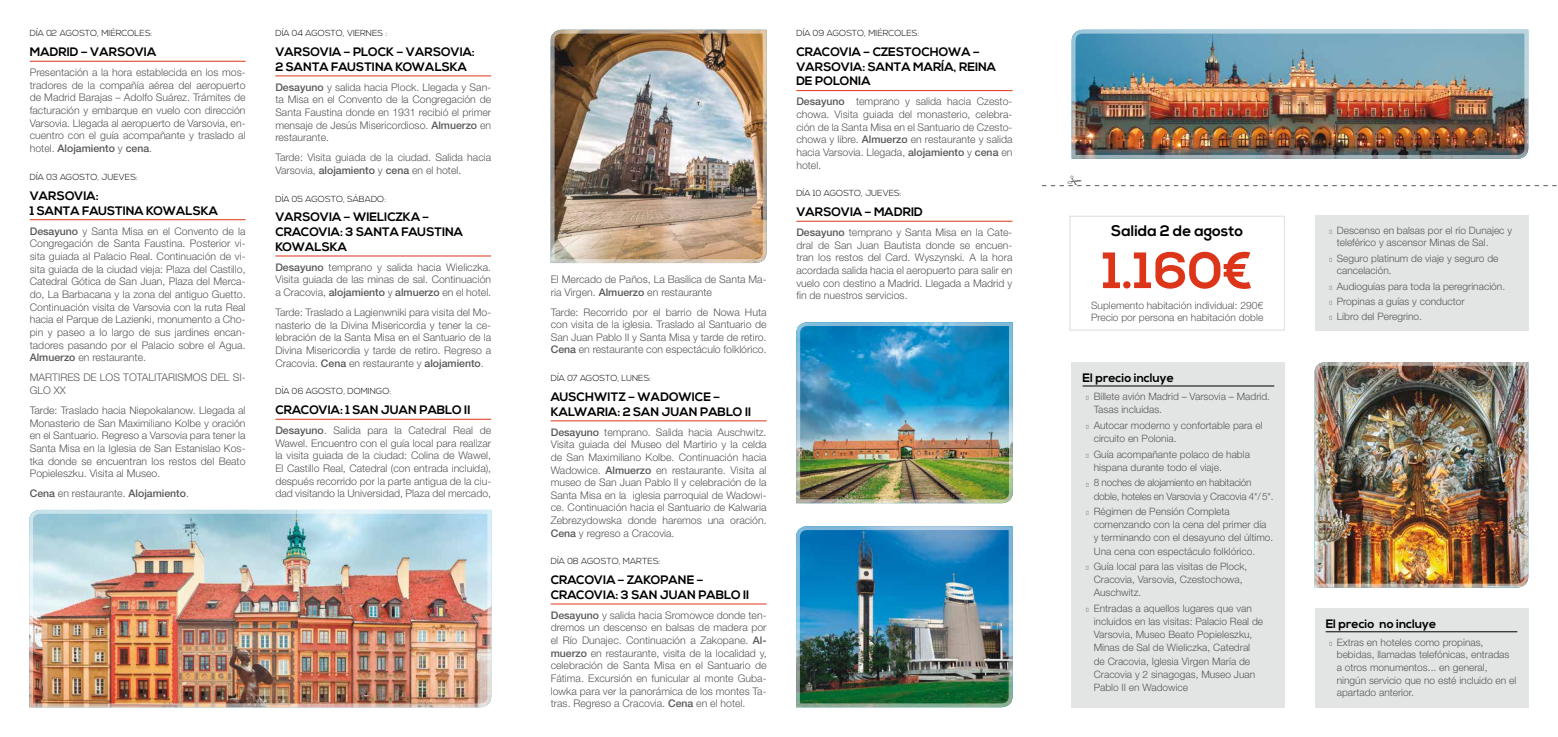
<style>
.page{position:relative;width:1558px;height:737px;background:#fff}
.page>*{position:absolute;margin:0;border:0;box-sizing:border-box;transform-origin:0 0}
.t1{font:700 50.84px "Nexa";color:#dd3519}
.t2{font:700 15.22px "Nexa";color:#000}
.t3{font:700 12.25px/14.7px "Nexa";color:#000}
.t4{font:300 10.5px/12.6px "Helvetica Neue LT Std";color:#58585a;text-align:justify}
.t5{font:500 10.5px "Helvetica Neue LT Std";color:#58585a}
.t6{font:300 10.15px/13.1px "Helvetica Neue LT Std";color:#58585a}
.t7{font:300 10.15px/13.1px "Helvetica Neue LT Std";letter-spacing:-.02em;color:#58585a}
.t8{font:300 8.75px "Nexa";color:#000}
.s1{font-weight:500}
.s2{font-weight:300}
</style>
<div class="page">
<hr style="left:551px;top:420px;width:215px;height:1px;background:#dd3519">
<hr style="left:551px;top:604px;width:215px;height:1px;background:#dd3519">
<hr style="left:30px;top:61px;width:216px;height:1px;background:#dd3519">
<hr style="left:30px;top:219px;width:216px;height:1px;background:#dd3519">
<hr style="left:275px;top:76px;width:216px;height:1px;background:#dd3519">
<hr style="left:275px;top:256px;width:216px;height:1px;background:#dd3519">
<hr style="left:275px;top:419px;width:216px;height:1px;background:#dd3519">
<img style="left:796px;top:526px;width:217px;height:182px">
<img style="left:796px;top:322px;width:217px;height:182px">
<img style="left:1314px;top:362px;width:215px;height:226px">
<img style="left:29px;top:509px;width:463px;height:199px">
<img style="left:1071px;top:29px;width:458px;height:130px">
<img style="left:550px;top:29px;width:217px;height:235px">
<div style="left:1069px;top:216px;width:216px;height:115px;border:1px solid #e3e4e4"></div>
<div style="left:1071px;top:362px;width:214px;height:345px;background:#e3e4e4"></div>
<hr style="left:1082px;top:386px;width:192px;height:1px;background:#000">
<div style="left:1315px;top:216px;width:213px;height:115px;background:#e3e4e4"></div>
<div style="left:1315px;top:608px;width:213px;height:99px;background:#e3e4e4"></div>
<hr style="left:1325px;top:631px;width:192px;height:1px;background:#000">
<hr style="left:796px;top:90px;width:216px;height:1px;background:#dd3519">
<hr style="left:796px;top:221px;width:216px;height:1px;background:#dd3519">
<svg style="left:1042px;top:185px;width:515px;height:1px"></svg>
<p class="t8" style="left:30px;top:28px;width:124px">DÍA 02 AGOSTO, MIÉRCOLES:</p>
<p class="t3" style="left:30px;top:45px;width:128px">MADRID – VARSOVIA</p>
<p class="t4" style="left:30px;top:66px;width:217px">Presentación a la hora establecida en los mos&shy;tradores de la compañía aérea del aeropuerto de Madrid Barajas – Adolfo Suárez. Trámites de facturación y embarque en vuelo con dirección Varsovia. Llegada al aeropuerto de Varsovia, en&shy;cuentro con el guía acompañante y traslado al hotel. <span class="s1">Alojamiento</span> y <span class="s1">cena</span>.</p>
<p class="t8" style="left:30px;top:172px;width:110px">DÍA 03 AGOSTO, JUEVES:</p>
<p class="t3" style="left:30px;top:189px;width:190px">VARSOVIA:<br>1 SANTA FAUSTINA KOWALSKA</p>
<p class="t4" style="left:30px;top:224px;width:217px"><span class="s1">Desayuno</span> y Santa Misa en el Convento de la Congregación de Santa Faustina. Posterior vi&shy;sita guiada al Palacio Real. Continuación de vi&shy;sita guiada de la ciudad vieja: Plaza del Castillo, Catedral Gótica de San Juan, Plaza del Merca&shy;do, La Barbacana y la zona del antiguo Guetto.<br>Continuación visita de Varsovia con la ruta Real hacia el Parque de Lazienki, monumento a Cho&shy;pin y paseo a lo largo de sus jardines encan&shy;tadores pasando por el Palacio sobre el Agua.<br><span class="s1">Almuerzo</span> en restaurante.</p>
<p class="t4" style="left:30px;top:371px;width:217px">MARTIRES DE LOS TOTALITARISMOS DEL SI-<br>GLO XX</p>
<p class="t4" style="left:30px;top:404px;width:217px">Tarde: Traslado hacia Niepokalanow. Llegada al Monasterio de San Maximiliano Kolbe y oración en el Santuario. Regreso a Varsovia para tener la Santa Misa en la Iglesia de San Estanislao Kos&shy;tka donde se encuentran los restos del Beato Popieleszku. Visita al Museo.</p>
<p class="t5" style="left:30px;top:487px;width:161px">Cena <span class="s2">en restaurante.</span> Alojamiento<span class="s2">.</span></p>
<p class="t8" style="left:275px;top:28px;width:113px">DÍA 04 AGOSTO, VIERNES :</p>
<p class="t3" style="left:275px;top:45px;width:201px">VARSOVIA – PLOCK – VARSOVIA:<br>2 SANTA FAUSTINA KOWALSKA</p>
<p class="t4" style="left:275px;top:80px;width:217px"><span class="s1">Desayuno</span> y salida hacia Plock. Llegada y San&shy;ta Misa en el Convento de la Congregación de Santa Faustina donde en 1931 recibió el primer mensaje de Jesús Misericordioso. <span class="s1">Almuerzo</span> en restaurante.</p>
<p class="t4" style="left:275px;top:151px;width:217px">Tarde: Visita guiada de la ciudad. Salida hacia<br>Varsovia, <span class="s1">alojamiento</span> y <span class="s1">cena</span> en el hotel.</p>
<p class="t8" style="left:275px;top:194px;width:112px">DÍA 05 AGOSTO, SÁBADO:</p>
<p class="t3" style="left:275px;top:210px;width:189px">VARSOVIA – WIELICZKA –<br>CRACOVIA: 3 SANTA FAUSTINA<br>KOWALSKA</p>
<p class="t4" style="left:275px;top:260px;width:217px"><span class="s1">Desayuno</span> temprano y salida hacia Wieliczka.<br>Visita guiada de las minas de sal. Continuación a Cracovia, <span class="s1">alojamiento</span> y <span class="s1">almuerzo</span> en el hotel.</p>
<p class="t4" style="left:275px;top:306px;width:217px">Tarde: Traslado a Lagienwniki para visita del Mo&shy;nasterio de la Divina Misericordia y tener la ce&shy;lebración de la Santa Misa en el Santuario de la Divina Misericordia y tarde de retiro. Regreso a Cracovia. <span class="s1">Cena</span> en restaurante y <span class="s1">alojamiento</span>.</p>
<p class="t8" style="left:275px;top:386px;width:117px">DÍA 06 AGOSTO, DOMINGO:</p>
<p class="t3" style="left:275px;top:403px;width:197px">CRACOVIA: 1 SAN JUAN PABLO II</p>
<p class="t4" style="left:275px;top:424px;width:217px"><span class="s1">Desayuno</span>. Salida para la Catedral Real de Wawel. Encuentro con el guía local para realizar la visita guiada de la ciudad: Colina de Wawel, El Castillo Real, Catedral (con entrada incluida), después recorrido por la parte antigua de la ciu&shy;dad visitando la Universidad, Plaza del mercado,</p>
<p class="t4" style="left:551px;top:273px;width:217px">El Mercado de Paños, La Basílica de Santa Ma&shy;ria Virgen. <span class="s1">Almuerzo</span> en restaurante</p>
<p class="t4" style="left:551px;top:305px;width:217px">Tarde: Recorrido por el barrio de Nowa Huta con visita de la iglesia. Traslado al Santuario de San Juan Pablo II y Santa Misa y tarde de retiro.<br><span class="s1">Cena</span> en restaurante con espectáculo folklórico.</p>
<p class="t8" style="left:551px;top:373px;width:102px">DÍA 07 AGOSTO, LUNES:</p>
<p class="t3" style="left:551px;top:390px;width:202px">AUSCHWITZ – WADOWICE –<br>KALWARIA: 2 SAN JUAN PABLO II</p>
<p class="t4" style="left:551px;top:425px;width:217px"><span class="s1">Desayuno</span> temprano. Salida hacia Auschwitz.<br>Visita guiada del Museo del Martirio y la celda de San Maximiliano Kolbe. Continuación hacia Wadowice. <span class="s1">Almuerzo</span> en restaurante. Visita al museo de San Juan Pablo II y celebración de la Santa Misa en la iglesia parroquial de Wadowi&shy;ce. Continuación hacia el Santuario de Kalwaria Zebrezydowska donde haremos una oración.<br><span class="s1">Cena</span> y regreso a Cracovia.</p>
<p class="t8" style="left:551px;top:556px;width:111px">DÍA 08 AGOSTO, MARTES:</p>
<p class="t3" style="left:551px;top:573px;width:200px">CRACOVIA – ZAKOPANE –<br>CRACOVIA: 3 SAN JUAN PABLO II</p>
<p class="t4" style="left:551px;top:608px;width:217px"><span class="s1">Desayuno</span> y salida hacia Sromowce donde ten&shy;dremos un descenso en balsas de madera por el Río Dunajec. Continuación a Zakopane. <span class="s1">Al&shy;muerzo</span> en restaurante, visita de la localidad y, celebración de Santa Misa en el Santuario de Fátima. Excursión en funicular al monte Guba&shy;lowka para ver la panorámica de los montes Ta&shy;tras. Regreso a Cracovia. <span class="s1">Cena</span> en el hotel.</p>
<p class="t8" style="left:796px;top:28px;width:124px">DÍA 09 AGOSTO, MIÉRCOLES:</p>
<p class="t3" style="left:796px;top:45px;width:201px">CRACOVIA – CZESTOCHOWA –<br>VARSOVIA: SANTA MARÍA, REINA<br>DE POLONIA</p>
<p class="t4" style="left:796px;top:95px;width:218px"><span class="s1">Desayuno</span> temprano y salida hacia Czesto&shy;chowa. Visita guiada del monasterio, celebra&shy;ción de la Santa Misa en el Santuario de Czesto&shy;chowa y libre. <span class="s1">Almuerzo</span> en restaurante y salida hacia Varsovia. Llegada, <span class="s1">alojamiento</span> y <span class="s1">cena</span> en hotel.</p>
<p class="t8" style="left:796px;top:188px;width:107px">DÍA 10 AGOSTO, JUEVES:</p>
<p class="t3" style="left:796px;top:205px;width:128px">VARSOVIA – MADRID</p>
<p class="t4" style="left:796px;top:226px;width:218px"><span class="s1">Desayuno</span> temprano y Santa Misa en la Cate&shy;dral de San Juan Bautista donde se encuen&shy;tran los restos del Card. Wyszynski. A la hora acordada salida hacia el aeropuerto para salir en vuelo con destino a Madrid. Llegada a Madrid y fin de nuestros servicios.</p>
<h2 class="t2" style="left:1111px;top:222px;width:134px">Salida 2 de agosto</h2>
<h1 class="t1" style="left:1102px;top:241px;width:151px">1.160€</h1>
<p class="t6" style="left:1091px;top:299px;width:174px;line-height:12.2px">Suplemento habitación individual: 290€<br>Precio por persona en habitación doble</p>
<p class="t3" style="left:1082px;top:371px;width:93px">El precio incluye</p>
<p class="t6" style="left:1093px;top:390px;width:178px">Billete avión Madrid – Varsovia – Madrid.<br>Tasas incluidas.</p>
<p class="t6" style="left:1093px;top:418px;width:170px">Autocar moderno y confortable para el circuito en Polonia.</p>
<p class="t6" style="left:1093px;top:447px;width:158px">Guía acompañante polaco de habla hispana durante todo el viaje.</p>
<p class="t7" style="left:1093px;top:476px;width:181px">8 noches de alojamiento en habitación doble, hoteles en Varsovia y Cracovia 4*/5*.</p>
<p class="t6" style="left:1093px;top:504px;width:181px">Régimen de Pensión Completa comenzando con la cena del primer día y terminando con el desayuno del último.<br>Una cena con espectáculo folklórico.</p>
<p class="t6" style="left:1093px;top:559px;width:155px">Guía local para las visitas de Plock,<br>Cracovia, Varsovia, Czestochowa,<br>Auschwitz.</p>
<p class="t6" style="left:1093px;top:601px;width:171px">Entradas a aquellos lugares que van incluidos en las visitas: Palacio Real de Varsovia, Museo Beato Popieleszku, Minas de Sal de Wieliczka, Catedral de Cracovia, Iglesia Virgen María de Cracovia y 2 sinagogas, Museo Juan Pablo II en Wadowice</p>
<p class="t6" style="left:1337px;top:223px;width:177px;line-height:12.7px">Descenso en balsas por el río Dunajec y teleférico y ascensor Minas de Sal.</p>
<p class="t6" style="left:1337px;top:251px;width:163px;line-height:12.7px">Seguro platinum de viaje y seguro de cancelación.</p>
<p class="t6" style="left:1337px;top:279px;width:170px">Audioguías para toda la peregrinación.</p>
<p class="t6" style="left:1337px;top:294px;width:129px">Propinas a guías y conductor</p>
<p class="t6" style="left:1337px;top:309px;width:87px">Libro del Peregrino.</p>
<p class="t3" style="left:1325px;top:616px;width:112px">El precio no incluye</p>
<p class="t6" style="left:1337px;top:635px;width:181px;line-height:12.7px">Extras en hoteles como propinas, bebidas, llamadas telefónicas, entradas a otros monumentos... en general, ningún servicio que no esté incluido en el apartado anterior.</p>
</div>
